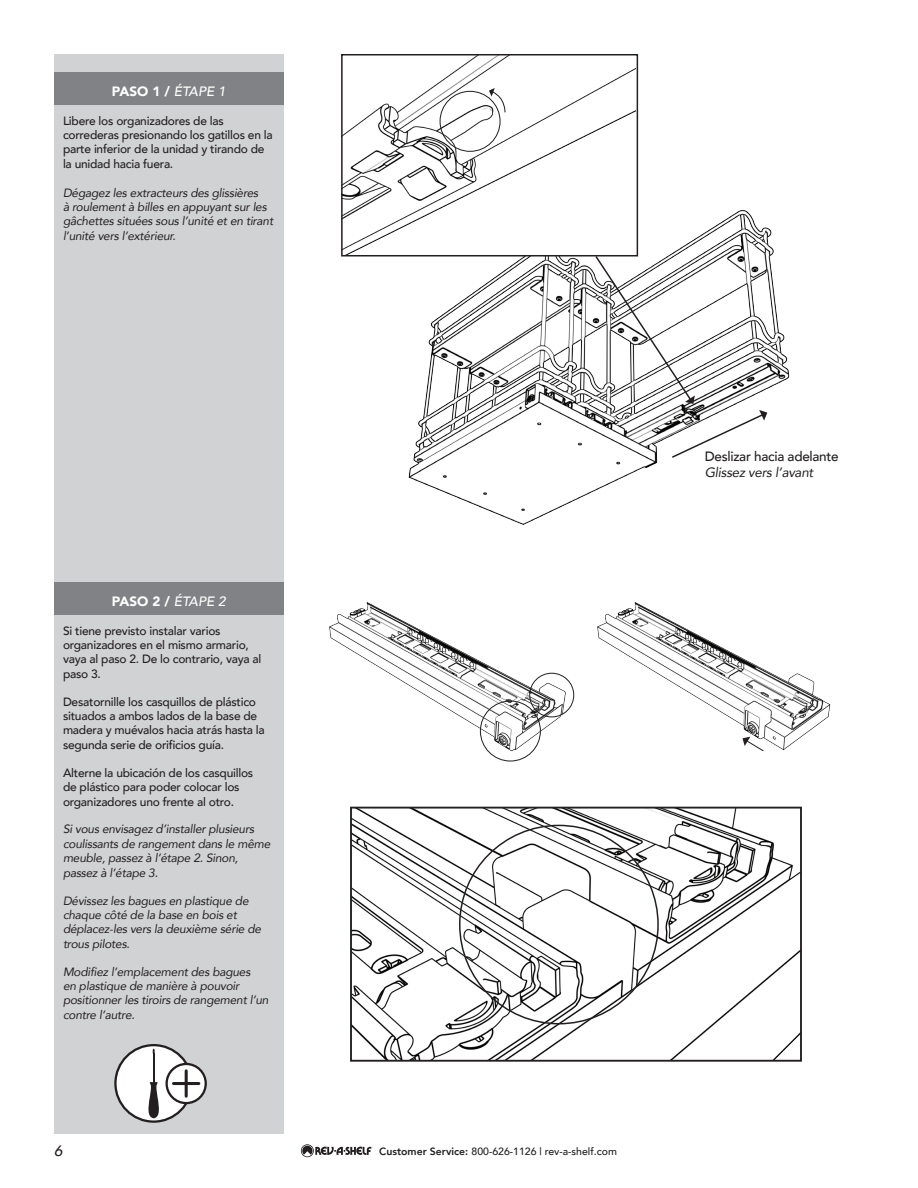
<style>
.page{position:relative;width:918px;height:1188px;background:#fff}
.page>*{position:absolute;margin:0;border:0;box-sizing:border-box;transform-origin:0 0}
.t1{font:italic 500 15px "Avenir";color:#231f20}
.t2{font:900 13.5px "Avenir";color:#fff}
.t3{font:500 13.5px "Avenir";letter-spacing:-.02em;color:#231f20}
.t4{font:italic 13.5px "Avenir";letter-spacing:-.02em;color:#231f20}
.t5{font:italic 12px/14.4px "Avenir";letter-spacing:-.02em;color:#231f20}
.t6{font:500 12px/14.4px "Avenir";letter-spacing:-.02em;color:#231f20}
.t7{font:500 10.5px "Avenir";color:#231f20}
.s1{font-weight:500;font-style:italic}
.s2{font-weight:800}
</style>
<div class="page">
<div style="left:54px;top:54px;width:230px;height:1080px;background:#d1d2d4"></div>
<svg style="left:301px;top:1144px;width:71px;height:13px"></svg>
<div style="left:54px;top:72px;width:230px;height:33px;background:#808285"></div>
<div style="left:54px;top:582px;width:230px;height:33px;background:#808285"></div>
<img style="left:405px;top:189px;width:385px;height:336px">
<img style="left:344px;top:57px;width:291px;height:196px">
<svg style="left:489px;top:88px;width:17px;height:25px"></svg>
<div style="left:440px;top:91px;width:60px;height:61px;border:1px solid #201d1e;border-radius:50%"></div>
<div style="left:341px;top:54px;width:297px;height:202px;border:2px solid #231f20"></div>
<img style="left:353px;top:810px;width:446px;height:249px">
<div style="left:350px;top:807px;width:452px;height:255px;border:2px solid #231f20"></div>
<svg style="left:594px;top:254px;width:101px;height:150px"></svg>
<img style="left:329px;top:602px;width:245px;height:150px">
<img style="left:597px;top:602px;width:234px;height:148px">
<div style="left:480px;top:701px;width:61px;height:60px;border:1px solid #231f20;border-radius:50%"></div>
<div style="left:529px;top:673px;width:45px;height:44px;border:1px solid #231f20;border-radius:50%"></div>
<svg style="left:670px;top:410px;width:97px;height:49px"></svg>
<svg style="left:742px;top:737px;width:22px;height:15px"></svg>
<div style="left:115px;top:1045px;width:77px;height:77px;background:#fff;border-radius:50%"></div>
<div style="left:114px;top:1044px;width:79px;height:79px;border:2px solid #231f20;border-radius:50%"></div>
<svg style="left:148px;top:1082px;width:11px;height:36px"></svg>
<hr style="left:153px;top:1053px;width:2px;height:30px;background:#231f20">
<svg style="left:167px;top:1064px;width:39px;height:39px"></svg>
<div style="left:165px;top:1063px;width:42px;height:41px;border:2px solid #231f20;border-radius:50%"></div>
<hr style="left:185px;top:1071px;width:3px;height:25px;background:#231f20">
<hr style="left:174px;top:1082px;width:25px;height:3px;background:#231f20">
<p class="t2" style="left:112px;top:80px;width:115px">PASO 1 / <span class="s1">ÉTAPE 1</span></p>
<p class="t6" style="left:63px;top:112px;width:211px">Libere los organizadores de las correderas presionando los gatillos en la parte inferior de la unidad y tirando de la unidad hacia fuera.</p>
<p class="t5" style="left:63px;top:185px;width:212px">Dégagez les extracteurs des glissières<br>à roulement à billes en appuyant sur les gâchettes situées sous l’unité et en tirant l’unité vers l’extérieur.</p>
<p class="t2" style="left:112px;top:590px;width:115px">PASO 2 / <span class="s1">ÉTAPE 2</span></p>
<p class="t6" style="left:63px;top:623px;width:200px">Si tiene previsto instalar varios organizadores en el mismo armario, vaya al paso 2. De lo contrario, vaya al paso 3.</p>
<p class="t6" style="left:63px;top:694px;width:203px">Desatornille los casquillos de plástico situados a ambos lados de la base de madera y muévalos hacia atrás hasta la segunda serie de orificios guía.</p>
<p class="t6" style="left:63px;top:765px;width:192px">Alterne la ubicación de los casquillos de plástico para poder colocar los organizadores uno frente al otro.</p>
<p class="t5" style="left:63px;top:822px;width:209px">Si vous envisagez d’installer plusieurs coulissants de rangement dans le même meuble, passez à l’étape 2. Sinon, passez à l’étape 3.</p>
<p class="t5" style="left:63px;top:893px;width:200px">Dévissez les bagues en plastique de chaque côté de la base en bois et déplacez-les vers la deuxième série de trous pilotes.</p>
<p class="t5" style="left:63px;top:964px;width:207px">Modifiez l’emplacement des bagues<br>en plastique de manière à pouvoir positionner les tiroirs de rangement l’un contre l’autre.</p>
<p class="t1" style="left:54px;top:1142px;width:10px">6</p>
<p class="t7" style="left:379px;top:1142px;width:239px"><span class="s2">Customer Service:</span> 800-626-1126 | rev-a-shelf.com</p>
<p class="t3" style="left:705px;top:445px;width:136px">Deslizar hacia adelante</p>
<p class="t4" style="left:705px;top:464px;width:110px">Glissez vers l’avant</p>
</div>
